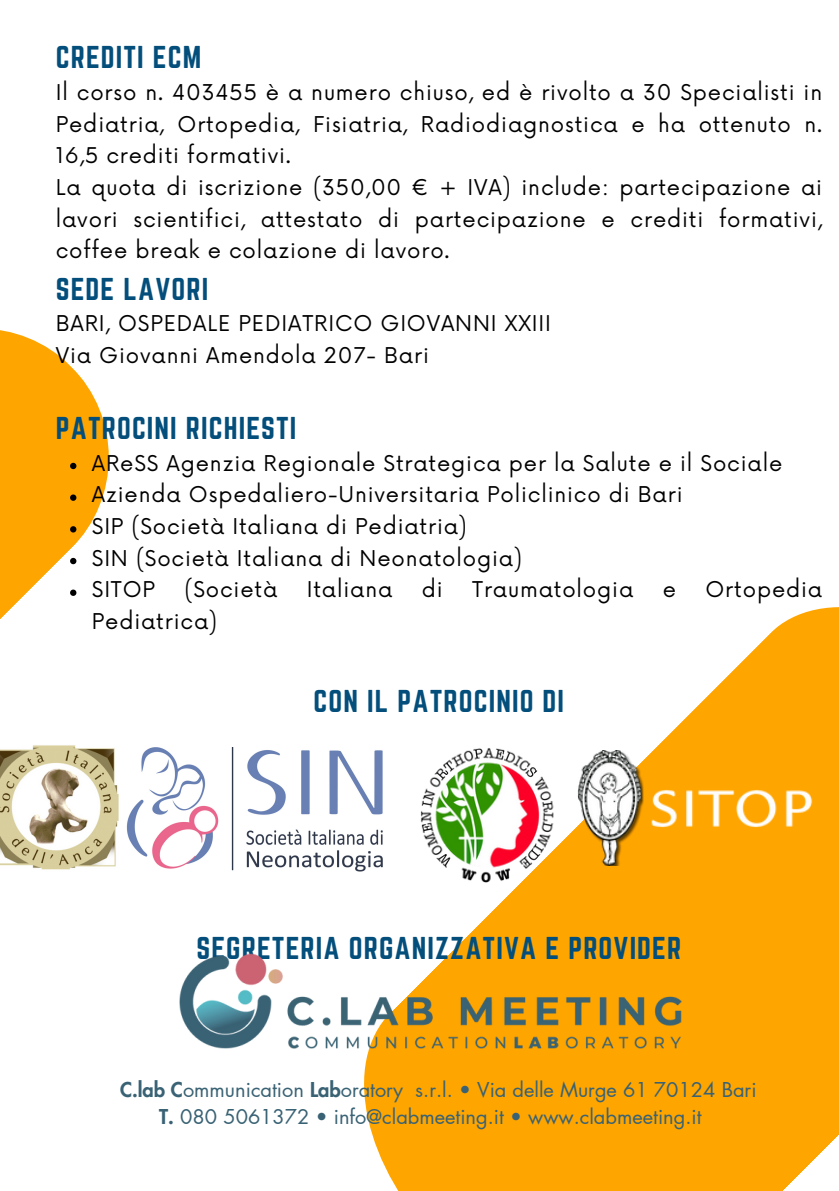
<style>
.page{position:relative;width:839px;height:1191px;background:#fff}
.page>*{position:absolute;margin:0;border:0;box-sizing:border-box;transform-origin:0 0}
.t1{font:27.6px "Norwester";letter-spacing:.04em;color:#034e7b}
.t2{font:21.2px/31.6px "Now";letter-spacing:.04em;color:#000}
.t3{font:20px/27px "Futura LT Pro";color:#396274}
.s1{font-weight:800}
</style>
<div class="page">
<svg style="left:0;top:330px;width:109px;height:289px;fill:#ffa500"></svg>
<svg style="left:346px;top:607px;width:492px;height:584px;fill:#ffa500"></svg>
<svg style="left:70px;top:463px;width:6px;height:6px"></svg>
<svg style="left:70px;top:495px;width:6px;height:6px"></svg>
<svg style="left:70px;top:526px;width:6px;height:7px"></svg>
<svg style="left:70px;top:558px;width:6px;height:6px"></svg>
<svg style="left:70px;top:590px;width:6px;height:6px"></svg>
<img style="left:180px;top:954px;width:501px;height:94px">
<img style="left:420px;top:747px;width:142px;height:135px">
<img style="left:565px;top:750px;width:252px;height:116px">
<img style="left:0;top:745px;width:119px;height:125px">
<img style="left:126px;top:747px;width:263px;height:125px">
<h1 class="t1" style="left:56px;top:41px;width:147px">CREDITI ECM</h1>
<p class="t2" style="left:56px;top:78px;width:767px">Il corso n. 403455 è a numero chiuso, ed è rivolto a 30 Specialisti in Pediatria, Ortopedia, Fisiatria, Radiodiagnostica e ha ottenuto n.<br>16,5 crediti formativi.<br>La quota di iscrizione (350,00 € + IVA) include: partecipazione ai lavori scientifici, attestato di partecipazione e crediti formativi, coffee break e colazione di lavoro.</p>
<h1 class="t1" style="left:56px;top:272px;width:154px">SEDE LAVORI</h1>
<p class="t2" style="left:56px;top:309px;width:496px">BARI, OSPEDALE PEDIATRICO GIOVANNI XXIII<br>Via Giovanni Amendola 207- Bari</p>
<h1 class="t1" style="left:56px;top:411px;width:242px">PATROCINI RICHIESTI</h1>
<p class="t2" style="left:92px;top:448px;width:692px">AReSS Agenzia Regionale Strategica per la Salute e il Sociale Azienda Ospedaliero-Universitaria Policlinico di Bari<br>SIP (Società Italiana di Pediatria)<br>SIN (Società Italiana di Neonatologia)<br>SITOP</p>
<p class="t2" style="left:184px;top:575px;width:94px">(Società</p>
<p class="t2" style="left:307px;top:575px;width:87px">Italiana</p>
<p class="t2" style="left:422px;top:575px;width:22px">di</p>
<p class="t2" style="left:472px;top:575px;width:162px">Traumatologia</p>
<p class="t2" style="left:662px;top:575px;width:15px">e</p>
<p class="t2" style="left:705px;top:575px;width:118px">Ortopedia</p>
<p class="t2" style="left:92px;top:607px;width:127px">Pediatrica)</p>
<h1 class="t1" style="left:313px;top:684px;width:252px">CON IL PATROCINIO DI</h1>
<h1 class="t1" style="left:196px;top:931px;width:486px">SEGRETERIA ORGANIZZATIVA E PROVIDER</h1>
<p class="t3" style="left:159px;top:1077px;width:599px;text-indent:-39px"><span class="s1">C.lab C</span>ommunication <span class="s1">Lab</span>oratory s.r.l. • Via delle Murge 61 70124 Bari<br><span class="s1">T.</span> 080 5061372 • info@clabmeeting.it • www.clabmeeting.it</p>
</div>
